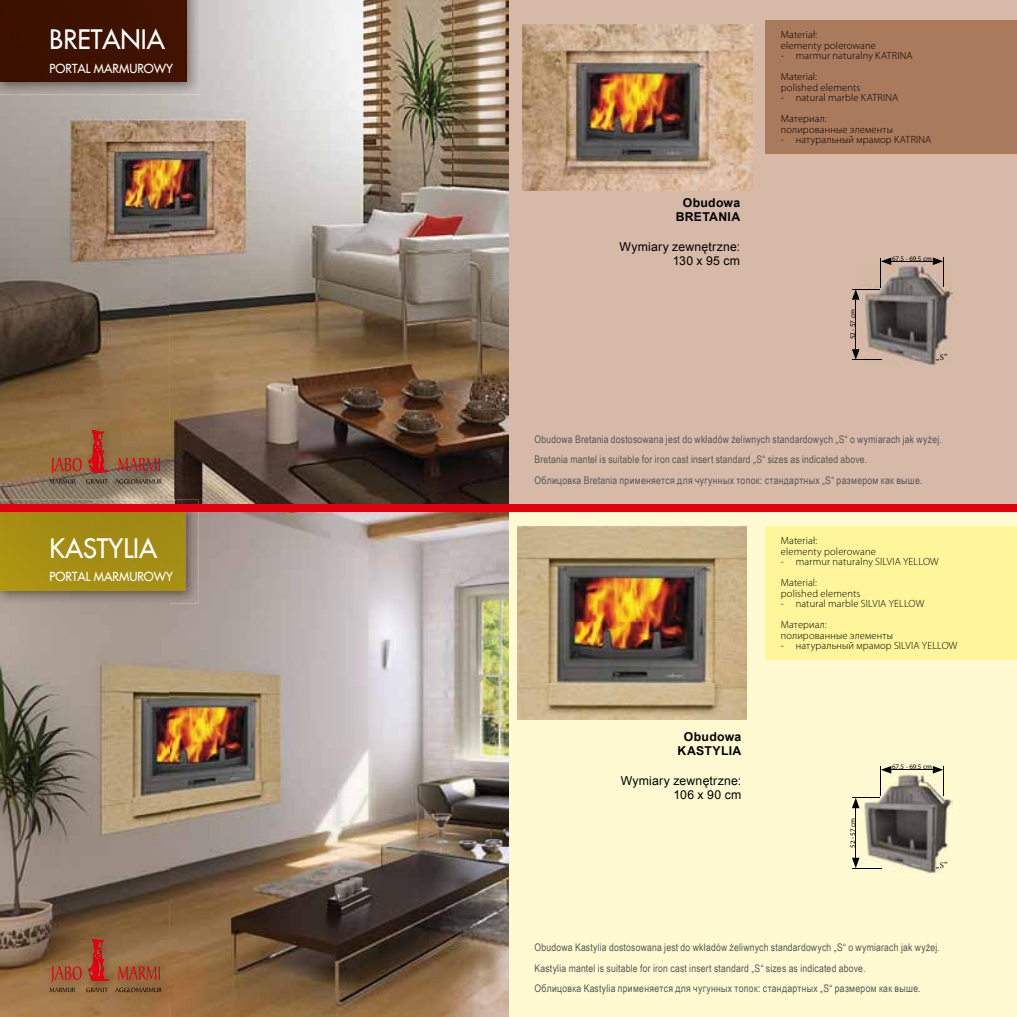
<style>
.page{position:relative;width:1017px;height:1017px;background:#fff}
.page>*{position:absolute;margin:0;border:0;box-sizing:border-box;transform-origin:0 0}
.t1{font:26.25px "Fujiyama 2";color:#fff}
.t2{font:12.25px/14.7px "Arial";letter-spacing:.02em;color:#000;text-align:right}
.t3{font:700 12.25px/14.7px "Arial";letter-spacing:.02em;color:#000;text-align:center}
.t4{font:12.25px "Fujiyama 2";color:#fff}
.t5{font:10.5px/20.5px "Arial Narrow";letter-spacing:.02em;color:#565656}
.t6{font:300 10.5px/21px "Myriad Pro";letter-spacing:.015em;color:#000}
.t7{font:8.75px "Minion Pro";color:#000}
.t8{font:7px "Myriad Pro";color:#000}
</style>
<div class="page">
<div style="left:379px;top:494px;width:638px;height:523px;background:#fffad1"></div>
<img style="left:170px;top:512px;width:338px;height:505px">
<img style="left:0;top:603px;width:170px;height:414px">
<div style="left:379px;top:0;width:638px;height:508px;background:#d6baa7"></div>
<img style="left:170px;top:0;width:282px;height:452px">
<img style="left:452px;top:0;width:56px;height:505px">
<img style="left:0;top:94px;width:170px;height:358px">
<img style="left:0;top:452px;width:453px;height:53px">
<img style="left:522px;top:25px;width:230px;height:165px">
<div style="left:766px;top:526px;width:251px;height:134px;background:#fff59b"></div>
<img style="left:518px;top:526px;width:228px;height:194px">
<img style="left:0;top:499px;width:198px;height:104px">
<div style="left:0;top:512px;width:185px;height:78px;background:#a48d14"></div>
<img style="left:0;top:0;width:200px;height:94px">
<div style="left:0;top:0;width:187px;height:82px;background:#3e1100"></div>
<div style="left:766px;top:20px;width:251px;height:134px;background:#aa7a5c"></div>
<img style="left:862px;top:265px;width:90px;height:100px">
<hr style="left:888px;top:261px;width:48px;height:1px;background:#000">
<svg style="left:933px;top:257px;width:11px;height:30px"></svg>
<hr style="left:852px;top:360px;width:30px;height:1px;background:#000">
<hr style="left:855px;top:297px;width:1px;height:55px;background:#000">
<svg style="left:852px;top:349px;width:7px;height:11px"></svg>
<svg style="left:852px;top:257px;width:39px;height:43px"></svg>
<img style="left:862px;top:773px;width:90px;height:101px">
<hr style="left:881px;top:766px;width:1px;height:30px;background:#000">
<hr style="left:888px;top:770px;width:48px;height:1px;background:#000">
<svg style="left:881px;top:766px;width:10px;height:8px"></svg>
<svg style="left:933px;top:766px;width:11px;height:29px"></svg>
<hr style="left:852px;top:868px;width:30px;height:1px;background:#000">
<hr style="left:855px;top:805px;width:1px;height:56px;background:#000">
<svg style="left:852px;top:858px;width:7px;height:10px"></svg>
<svg style="left:852px;top:798px;width:28px;height:10px"></svg>
<div style="left:0;top:505px;width:1017px;height:7px;background:#e3000f"></div>
<img style="left:41px;top:422px;width:132px;height:74px">
<svg style="left:50px;top:430px;width:112px;height:54px;background:#946244"></svg>
<img style="left:41px;top:931px;width:132px;height:73px">
<svg style="left:50px;top:939px;width:112px;height:53px;background:#965b3b"></svg>
<h1 class="t1" style="left:50px;top:20px;width:117px">BRETANIA</h1>
<p class="t4" style="left:50px;top:59px;width:125px">PORTAL MARMUROWY</p>
<h1 class="t1" style="left:50px;top:528px;width:109px">KASTYLIA</h1>
<p class="t4" style="left:50px;top:567px;width:125px">PORTAL MARMUROWY</p>
<p class="t3" style="left:676px;top:195px;width:66px">Obudowa<br>BRETANIA</p>
<p class="t2" style="left:620px;top:239px;width:122px">Wymiary zewnętrzne:<br>130 x 95 cm</p>
<p class="t6" style="left:781px;top:29px;width:97px;line-height:10.5px">Materiał:<br>elementy polerowane</p>
<p class="t6" style="left:781px;top:45px;width:133px">- marmur naturalny KATRINA<br>Material:</p>
<p class="t6" style="left:781px;top:77px;width:81px">polished elements</p>
<p class="t6" style="left:781px;top:87px;width:119px">- natural marble KATRINA<br>Материал:</p>
<p class="t6" style="left:781px;top:119px;width:114px">полированные элементы</p>
<p class="t6" style="left:781px;top:129px;width:152px">- натуральный мрамор KATRINA</p>
<p class="t8" style="left:848px;top:339px;width:31px;rotate:-90deg">52 - 57 cm</p>
<p class="t8" style="left:892px;top:254px;width:42px">67,5 - 69,5 cm</p>
<p class="t7" style="left:936px;top:351px;width:13px">„S”</p>
<p class="t5" style="left:535px;top:428px;width:409px">Obudowa Bretania dostosowana jest do wkładów żeliwnych standardowych „S“ o wymiarach jak wyżej.<br>Bretania mantel is suitable for iron cast insert standard „S“ sizes as indicated above.<br>Облицовка Bretania применяется для чугунных топок: стандартных „S“ размером как выше.</p>
<p class="t3" style="left:678px;top:729px;width:65px">Obudowa<br>KASTYLIA</p>
<p class="t2" style="left:621px;top:773px;width:122px">Wymiary zewnętrzne:<br>106 x 90 cm</p>
<p class="t6" style="left:781px;top:535px;width:97px;line-height:10.5px">Materiał:<br>elementy polerowane</p>
<p class="t6" style="left:781px;top:551px;width:159px">- marmur naturalny SILVIA YELLOW<br>Material:</p>
<p class="t6" style="left:781px;top:583px;width:81px">polished elements</p>
<p class="t6" style="left:781px;top:593px;width:145px">- natural marble SILVIA YELLOW<br>Материал:</p>
<p class="t6" style="left:781px;top:625px;width:114px">полированные элементы</p>
<p class="t6" style="left:781px;top:635px;width:178px">- натуральный мрамор SILVIA YELLOW</p>
<p class="t8" style="left:848px;top:848px;width:31px;rotate:-90deg">52 - 57 cm</p>
<p class="t8" style="left:892px;top:763px;width:42px">67,5 - 69,5 cm</p>
<p class="t7" style="left:936px;top:860px;width:13px">„S”</p>
<p class="t5" style="left:535px;top:937px;width:407px">Obudowa Kastylia dostosowana jest do wkładów żeliwnych standardowych „S“ o wymiarach jak wyżej.<br>Kastylia mantel is suitable for iron cast insert standard „S“ sizes as indicated above.<br>Облицовка Kastylia применяется для чугунных топок: стандартных „S“ размером как выше.</p>
</div>
